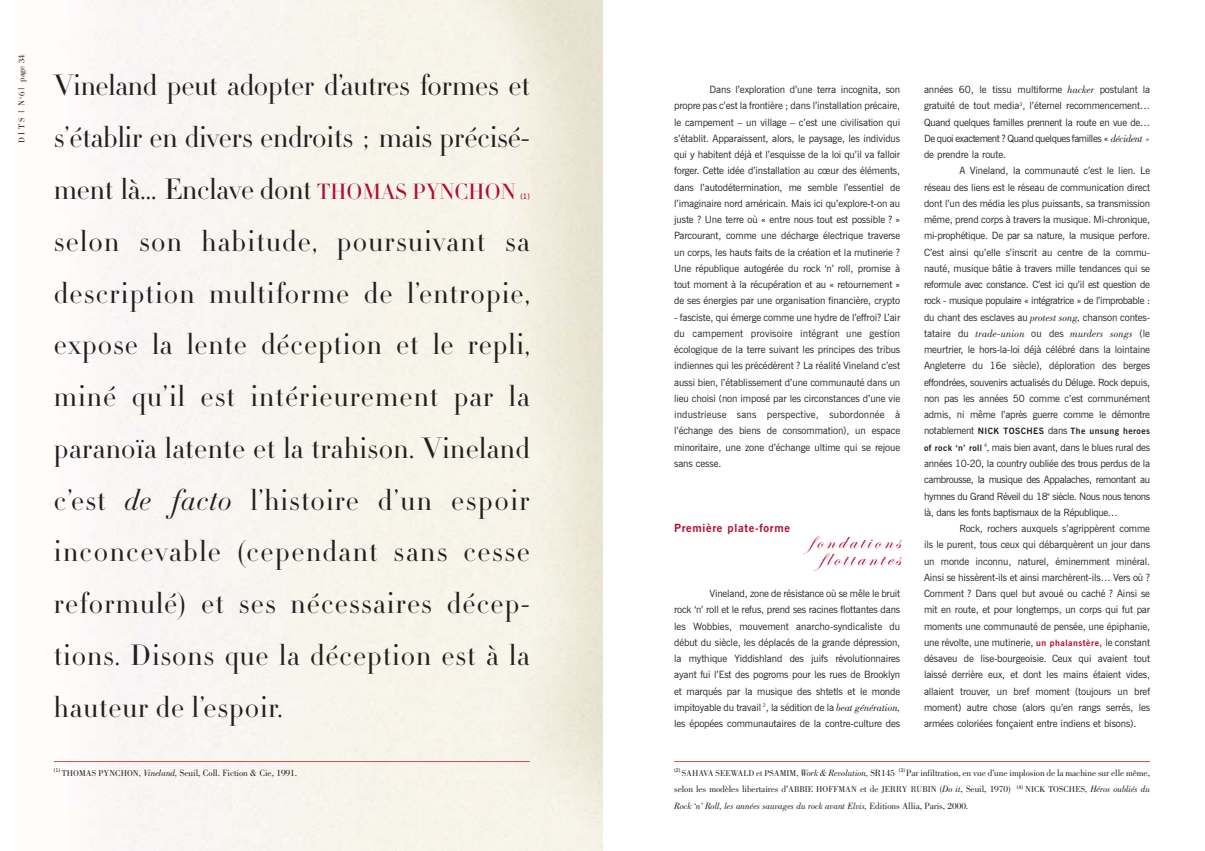
<style>
.page{position:relative;width:1205px;height:851px;background:#fff}
.page>*{position:absolute;margin:0;border:0;box-sizing:border-box;transform-origin:0 0}
.t1{font:28.75px/51.8px "Didot HTF L24 Light";letter-spacing:.015em;color:#231f20;text-align:justify}
.t2{font:22.5px/16.2px "Edwardian Script ITC";letter-spacing:.145em;color:#b20a30;text-align:center}
.t3{font:700 11.25px "News Gothic BT";letter-spacing:.06em;color:#b20a30}
.t4{font:italic 10.62px "Bodoni LT";letter-spacing:.005em;color:#231f20}
.t5{font:10px/16.2px "News Gothic BT";letter-spacing:-.01em;color:#231f20;text-align:justify}
.t6{font:9.38px/16.2px "Bodoni LT";letter-spacing:-.01em;color:#231f20;text-align:justify}
.t7{font:700 8.75px "News Gothic BT";letter-spacing:.05em;color:#231f20}
.t8{font:8.75px "Bodoni LT";color:#231f20}
.t9{font:600 7.5px "News Gothic BT";color:#b20a30}
.s1{font-family:"News Gothic BT";font-weight:300}
.s2{font-size:21.5px;color:#b20a30}
.s3{font-family:"Didot HTF L24 Light Ital"}
.s4{font-family:"Bodoni LT";font-style:italic;font-size:10.62px}
.s5{font-family:"News Gothic BT";font-style:normal;font-size:10px}
.s6{font-weight:400;font-size:10px}
.s7{font-weight:700;font-size:8.75px}
.s8{font-weight:700;font-size:8.75px;color:#b20a30}
.s9{font-size:8.75px}
.s10{font-style:italic}
</style>
<div class="page">
<hr style="left:54px;top:761px;width:476px;height:1px;background:#c45252">
<hr style="left:674px;top:761px;width:476px;height:1px;background:#c45252">
<p class="t8" style="left:18px;top:143px;width:90px;rotate:-90deg">D I T S <span class="s1">I</span> N<sup>o</sup> 6 <span class="s1">I</span> page 34</p>
<h1 class="t1" style="left:54px;top:64px;width:477px">Vineland peut adopter d’autres formes et s’établir en divers endroits ; mais précisé&shy;ment là… Enclave dont <span class="s2">THOMAS PYNCHON</span></h1>
<p class="t9" style="left:520px;top:193px;width:11px">(1)</p>
<p class="t1" style="left:54px;top:219px;width:477px">selon son habitude, poursuivant sa description multiforme de l’entropie, expose la lente déception et le repli, miné qu’il est intérieurement par la paranoïa latente et la trahison. Vineland c’est <span class="s3">de facto</span> l’histoire d’un espoir inconcevable (cependant sans cesse reformulé) et ses nécessaires décep&shy;tions. Disons que la déception est à la hauteur de l’espoir.</p>
<p class="t5" style="left:674px;top:82px;width:228px;text-indent:35px">Dans l’exploration d’une terra incognita, son propre pas c’est la frontière ; dans l’installation précaire, le campement – un village – c’est une civilisation qui s’établit. Apparaissent, alors, le paysage, les individus qui y habitent déjà et l’esquisse de la loi qu’il va falloir forger. Cette idée d’installation au cœur des éléments, dans l’autodétermination, me semble l’essentiel de l’imaginaire nord américain. Mais ici qu’explore-t-on au juste ? Une terre où « entre nous tout est possible ? » Parcourant, comme une décharge électrique traverse un corps, les hauts faits de la création et la mutinerie ?<br>Une république autogérée du rock ‘n’ roll, promise à tout moment à la récupération et au « retournement » de ses énergies par une organisation financière, crypto</p>
<p class="t5" style="left:674px;top:310px;width:228px">- fasciste, qui émerge comme une hydre de l’effroi? L’air du campement provisoire intégrant une gestion écologique de la terre suivant les principes des tribus indiennes qui les précédèrent ? La réalité Vineland c’est aussi bien, l’établissement d’une communauté dans un lieu choisi (non imposé par les circonstances d’une vie industrieuse sans perspective, subordonnée à l’échange des biens de consommation), un espace minoritaire, une zone d’échange ultime qui se rejoue sans cesse.</p>
<p class="t3" style="left:674px;top:524px;width:117px">Première plate-forme</p>
<h2 class="t2" style="left:810px;top:532px;width:92px">fondations flottantes</h2>
<p class="t5" style="left:674px;top:586px;width:228px;text-indent:35px">Vineland, zone de résistance où se mêle le bruit rock ‘n’ roll et le refus, prend ses racines flottantes dans les Wobbies, mouvement anarcho-syndicaliste du début du siècle, les déplacés de la grande dépression, la mythique Yiddishland des juifs révolutionnaires ayant fui l’Est des pogroms pour les rues de Brooklyn et marqués par la musique des shtetls et le monde impitoyable du travail <sup>2</sup>, la sédition de la <span class="s4">beat génération, </span>les épopées communautaires de la contre-culture des</p>
<p class="t5" style="left:924px;top:82px;width:228px">années 60, le tissu multiforme <span class="s4">hacker</span> postulant la gratuité de tout media<sup>3</sup>, l’éternel recommencement… Quand quelques familles prennent la route en vue de… De quoi exactement ? Quand quelques familles « <span class="s4">décident » </span>de prendre la route.</p>
<p class="t5" style="left:924px;top:163px;width:228px;text-indent:35px">A Vineland, la communauté c’est le lien. Le réseau des liens est le réseau de communication direct dont l’un des média les plus puissants, sa transmission même, prend corps à travers la musique. Mi-chronique, mi-prophétique. De par sa nature, la musique perfore.<br>C’est ainsi qu’elle s’inscrit au centre de la commu&shy;nauté, musique bâtie à travers mille tendances qui se reformule avec constance. C’est ici qu’il est question de rock - musique populaire « intégratrice » de l’improbable : du chant des esclaves au <span class="s4">protest song,</span> chanson contes-</p>
<p class="t4" style="left:924px;top:329px;width:228px"><span class="s5">tataire du</span> trade-union <span class="s5">ou des</span> murders songs <span class="s5">(le</span></p>
<p class="t5" style="left:924px;top:342px;width:228px">meurtrier, le hors-la-loi déjà célébré dans la lointaine Angleterre du 16e siècle), déploration des berges effondrées, souvenirs actualisés du Déluge. Rock depuis, non pas les années 50 comme c’est communément admis, ni même l’après guerre comme le démontre</p>
<p class="t7" style="left:924px;top:428px;width:228px"><span class="s6">notablement</span> NICK TOSCHES <span class="s6">dans</span> The unsung heroes</p>
<p class="t5" style="left:924px;top:440px;width:228px"><span class="s7">of rock ‘n’ roll</span> <sup>4</sup><span class="s4">,</span> mais bien avant, dans le blues rural des années 10-20, la country oubliée des trous perdus de la cambrousse, la musique des Appalaches, remontant au hymnes du Grand Réveil du 18<sup>e</sup> siècle. Nous nous tenons là, dans les fonts baptismaux de la République…</p>
<p class="t5" style="left:924px;top:521px;width:228px;text-indent:35px">Rock, rochers auxquels s’agrippèrent comme ils le purent, tous ceux qui débarquèrent un jour dans un monde inconnu, naturel, éminemment minéral.<br>Ainsi se hissèrent-ils et ainsi marchèrent-ils… Vers où ?<br>Comment ? Dans quel but avoué ou caché ? Ainsi se mit en route, et pour longtemps, un corps qui fut par moments une communauté de pensée, une épiphanie, une révolte, une mutinerie, <span class="s8">un phalanstère,</span> le constant désaveu de lise-bourgeoisie. Ceux qui avaient tout laissé derrière eux, et dont les mains étaient vides, allaient trouver, un bref moment (toujours un bref moment) autre chose (alors qu’en rangs serrés, les armées coloriées fonçaient entre indiens et bisons).</p>
<p class="t6" style="left:54px;top:765px;width:245px"><sup>(1)</sup> <span class="s9">THOMAS PYNCHON,</span> <span class="s10">Vineland,</span> Seuil, Coll. Fiction &amp; Cie, 1991.</p>
<p class="t6" style="left:674px;top:765px;width:477px"><sup>(2)</sup> <span class="s9">SAHAVA SEEWALD et PSAMIM,</span> <span class="s10">Work &amp; Revolution,</span> SR145 <sup>(3)</sup> Par infiltration, en vue d’une implosion de la machine sur elle même, selon les modèles libertaires d’<span class="s9">ABBIE HOFFMAN</span> et de <span class="s9">JERRY RUBIN</span> (<span class="s10">Do it</span>, Seuil, 1970) <sup>(4)</sup> <span class="s9">NICK TOSCHES,</span> <span class="s10">Héros oubliés du Rock ‘n’ Roll, les années sauvages du rock avant Elvis,</span> Editions Allia, Paris, 2000.</p>
</div>
